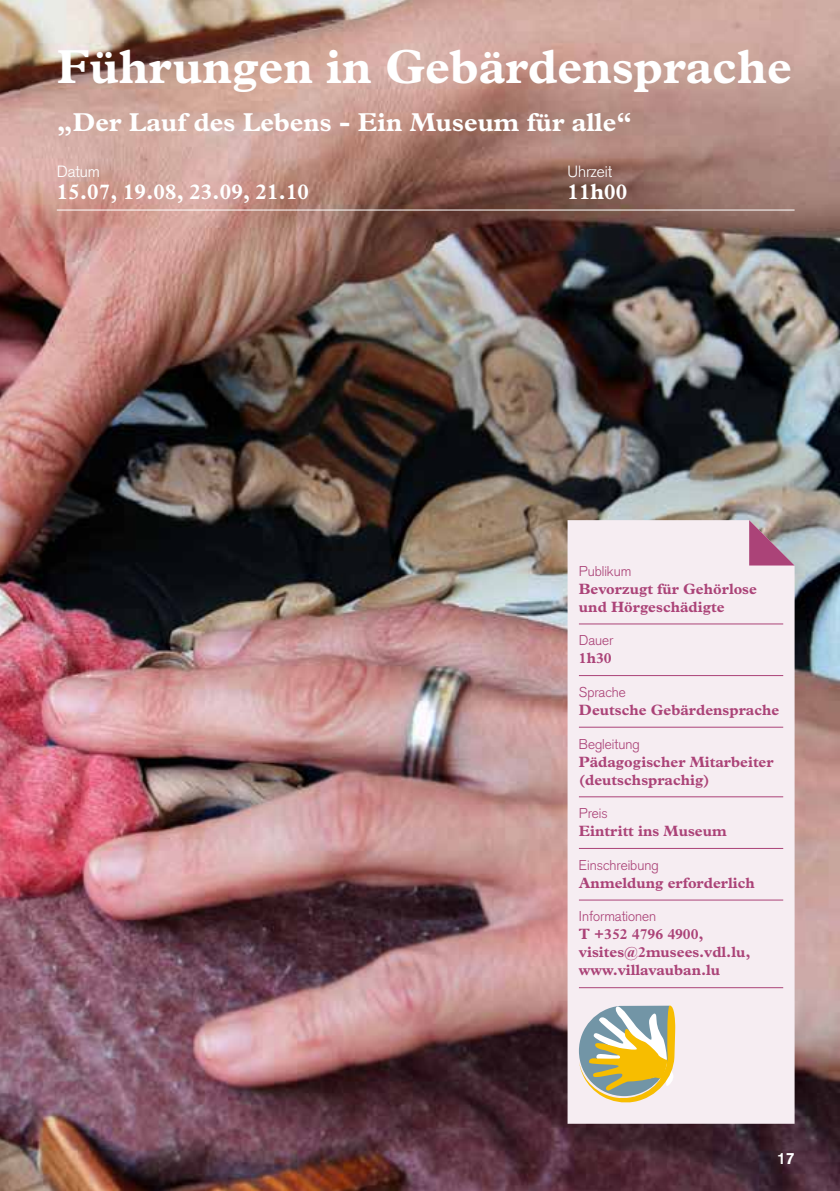
<style>
.page{position:relative;width:840px;height:1191px;background:#fff}
.page>*{position:absolute;margin:0;border:0;box-sizing:border-box;transform-origin:0 0}
.t1{font:700 48px "Plantin";color:#fff}
.t2{font:700 26px "Plantin";color:#fff}
.t3{font:700 22px "Plantin";color:#fff}
.t4{font:300 16px "Akzidenz Grotesk";color:#fff}
.t5{font:700 16px "Akzidenz Grotesk";color:#fff}
.t6{font:700 15px/18px "Plantin";color:#ab4378}
.t7{font:300 14px "Akzidenz Grotesk";color:#ab4378}
</style>
<div class="page">
<img style="left:0;top:0;width:839px;height:1191px">
<hr style="left:57px;top:209px;width:737px;height:1px;background:#fff">
<div style="left:567px;top:520px;width:227px;height:603px;background:#f6edf2"></div>
<hr style="left:578px;top:623px;width:204px;height:1px;background:#ab4378">
<hr style="left:578px;top:675px;width:204px;height:1px;background:#ab4378">
<hr style="left:578px;top:726px;width:204px;height:1px;background:#ab4378">
<hr style="left:578px;top:796px;width:204px;height:1px;background:#ab4378">
<hr style="left:578px;top:848px;width:204px;height:1px;background:#ab4378">
<hr style="left:578px;top:899px;width:204px;height:1px;background:#ab4378">
<hr style="left:578px;top:987px;width:204px;height:1px;background:#ab4378">
<svg style="left:748px;top:520px;width:46px;height:45px"></svg>
<svg style="left:578px;top:1004px;width:96px;height:99px"></svg>
<h1 class="t1" style="left:57px;top:38px;width:736px">Führungen in Gebärdensprache</h1>
<h2 class="t2" style="left:57px;top:106px;width:576px">„Der Lauf des Lebens - Ein Museum für alle“</h2>
<p class="t4" style="left:57px;top:162px;width:45px">Datum</p>
<h3 class="t3" style="left:57px;top:179px;width:254px">15.07, 19.08, 23.09, 21.10</h3>
<p class="t4" style="left:567px;top:162px;width:46px">Uhrzeit</p>
<h3 class="t3" style="left:567px;top:179px;width:61px">11h00</h3>
<p class="t7" style="left:578px;top:562px;width:54px">Publikum</p>
<p class="t6" style="left:578px;top:579px;width:179px">Bevorzugt für Gehörlose und Hörgeschädigte</p>
<p class="t7" style="left:578px;top:632px;width:36px">Dauer</p>
<p class="t6" style="left:578px;top:649px;width:34px">1h30</p>
<p class="t7" style="left:578px;top:684px;width:48px">Sprache</p>
<p class="t6" style="left:578px;top:700px;width:202px">Deutsche Gebärdensprache</p>
<p class="t7" style="left:578px;top:735px;width:62px">Begleitung</p>
<p class="t6" style="left:578px;top:752px;width:196px">Pädagogischer Mitarbeiter (deutschsprachig)</p>
<p class="t7" style="left:578px;top:805px;width:30px">Preis</p>
<p class="t6" style="left:578px;top:822px;width:149px">Eintritt ins Museum</p>
<p class="t7" style="left:578px;top:856px;width:81px">Einschreibung</p>
<p class="t6" style="left:578px;top:873px;width:177px">Anmeldung erforderlich</p>
<p class="t7" style="left:578px;top:908px;width:79px">Informationen</p>
<p class="t6" style="left:578px;top:925px;width:173px">T +352 4796 4900, visites@2musees.vdl.lu, www.villavauban.lu</p>
<p class="t5" style="left:776px;top:1148px;width:19px">17</p>
</div>
